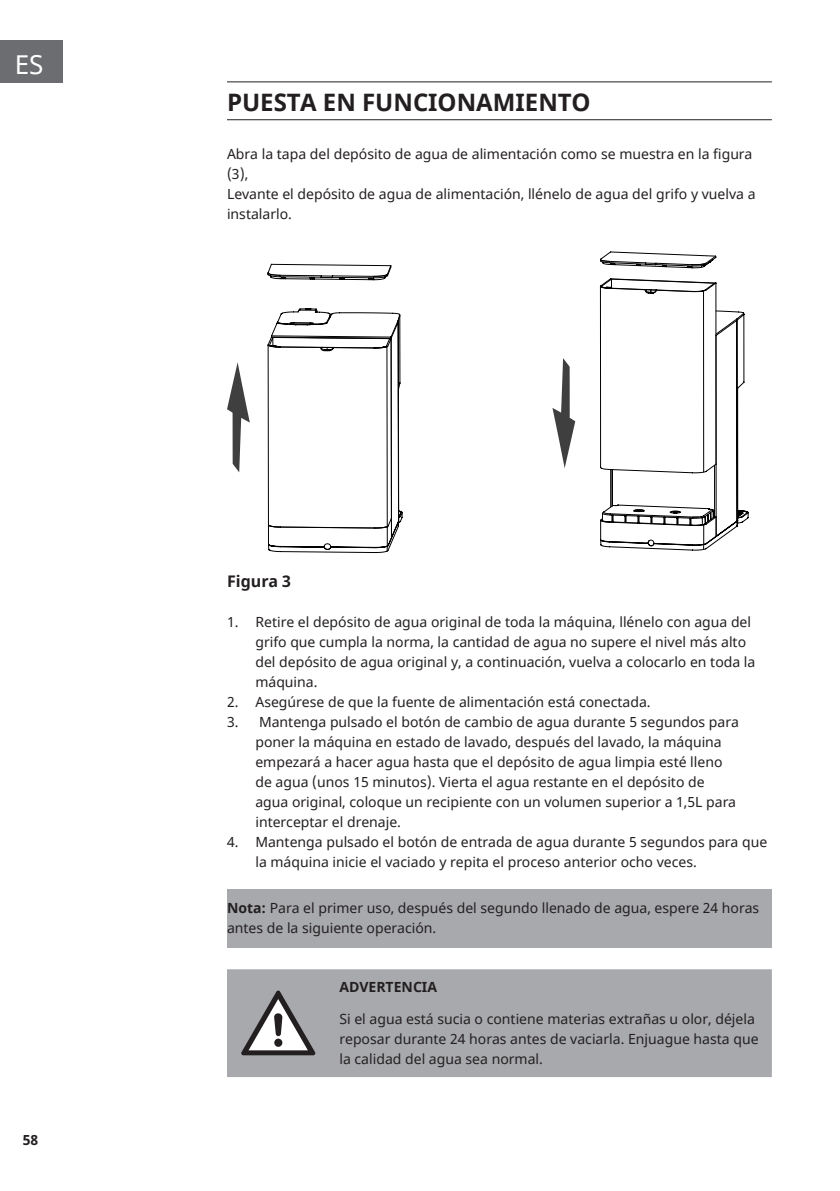
<style>
.page{position:relative;width:840px;height:1191px;background:#fff}
.page>*{position:absolute;margin:0;border:0;box-sizing:border-box;transform-origin:0 0}
.t1{font:26px "Noto Sans";color:#fff}
.Super_Headline{font:700 24px "Noto Sans";color:#231f20}
.Base_Text{font:700 16px "Noto Sans";color:#231f20}
.Base_Text-2{font:14px/20px "Noto Sans";color:#231f20}
.Base_Text_HINWEIS_grau{font:14px/20px "Noto Sans";color:#231f20}
.Headline{font:700 14px "Noto Sans";color:#231f20}
.s1{font-weight:700}
</style>
<div class="page">
<div style="left:0;top:40px;width:63px;height:42px;background:#6c6d70"></div>
<hr style="left:227px;top:81px;width:544px;height:1px;background:#231f20">
<hr style="left:227px;top:119px;width:544px;height:1px;background:#231f20">
<div style="left:227px;top:889px;width:544px;height:59px;background:#a8a9ad"></div>
<svg style="left:227px;top:362px;width:23px;height:110px"></svg>
<svg style="left:552px;top:358px;width:23px;height:110px"></svg>
<svg style="left:267px;top:308px;width:135px;height:245px"></svg>
<svg style="left:267px;top:264px;width:124px;height:16px"></svg>
<svg style="left:599px;top:255px;width:149px;height:295px"></svg>
<div style="left:227px;top:969px;width:544px;height:108px;background:#a8a9ad"></div>
<svg style="left:241px;top:990px;width:74px;height:65px"></svg>
<h1 class="t1" style="left:15px;top:47px;width:30px">ES</h1>
<p class="Headline" style="left:23px;top:1130px;width:17px">58</p>
<p class="Super_Headline" style="left:227px;top:85px;width:365px">PUESTA EN FUNCIONAMIENTO</p>
<p class="Base_Text-2" style="left:227px;top:144px;width:526px">Abra la tapa del depósito de agua de alimentación como se muestra en la figura (3),</p>
<p class="Base_Text-2" style="left:227px;top:184px;width:529px">Levante el depósito de agua de alimentación, llénelo de agua del grifo y vuelva a instalarlo.</p>
<p class="Base_Text" style="left:227px;top:570px;width:66px">Figura 3</p>
<p class="Base_Text-2" style="left:255px;top:612px;width:501px;text-indent:-28px">1. Retire el depósito de agua original de toda la máquina, llénelo con agua del grifo que cumpla la norma, la cantidad de agua no supere el nivel más alto del depósito de agua original y, a continuación, vuelva a colocarlo en toda la máquina.</p>
<p class="Base_Text-2" style="left:227px;top:692px;width:425px">2. Asegúrese de que la fuente de alimentación está conectada.</p>
<p class="Base_Text-2" style="left:255px;top:712px;width:484px;text-indent:-28px">3. Mantenga pulsado el botón de cambio de agua durante 5 segundos para poner la máquina en estado de lavado, después del lavado, la máquina empezará a hacer agua hasta que el depósito de agua limpia esté lleno de agua (unos 15 minutos). Vierta el agua restante en el depósito de agua original, coloque un recipiente con un volumen superior a 1,5L para interceptar el drenaje.</p>
<p class="Base_Text-2" style="left:255px;top:832px;width:513px;text-indent:-28px">4. Mantenga pulsado el botón de entrada de agua durante 5 segundos para que la máquina inicie el vaciado y repita el proceso anterior ocho veces.</p>
<p class="Base_Text_HINWEIS_grau" style="left:227px;top:898px;width:533px"><span class="s1">Nota:</span> Para el primer uso, después del segundo llenado de agua, espere 24 horas antes de la siguiente operación.</p>
<p class="Headline" style="left:339px;top:977px;width:99px">ADVERTENCIA</p>
<p class="Base_Text-2" style="left:339px;top:1009px;width:420px">Si el agua está sucia o contiene materias extrañas u olor, déjela reposar durante 24 horas antes de vaciarla. Enjuague hasta que la calidad del agua sea normal.</p>
</div>
